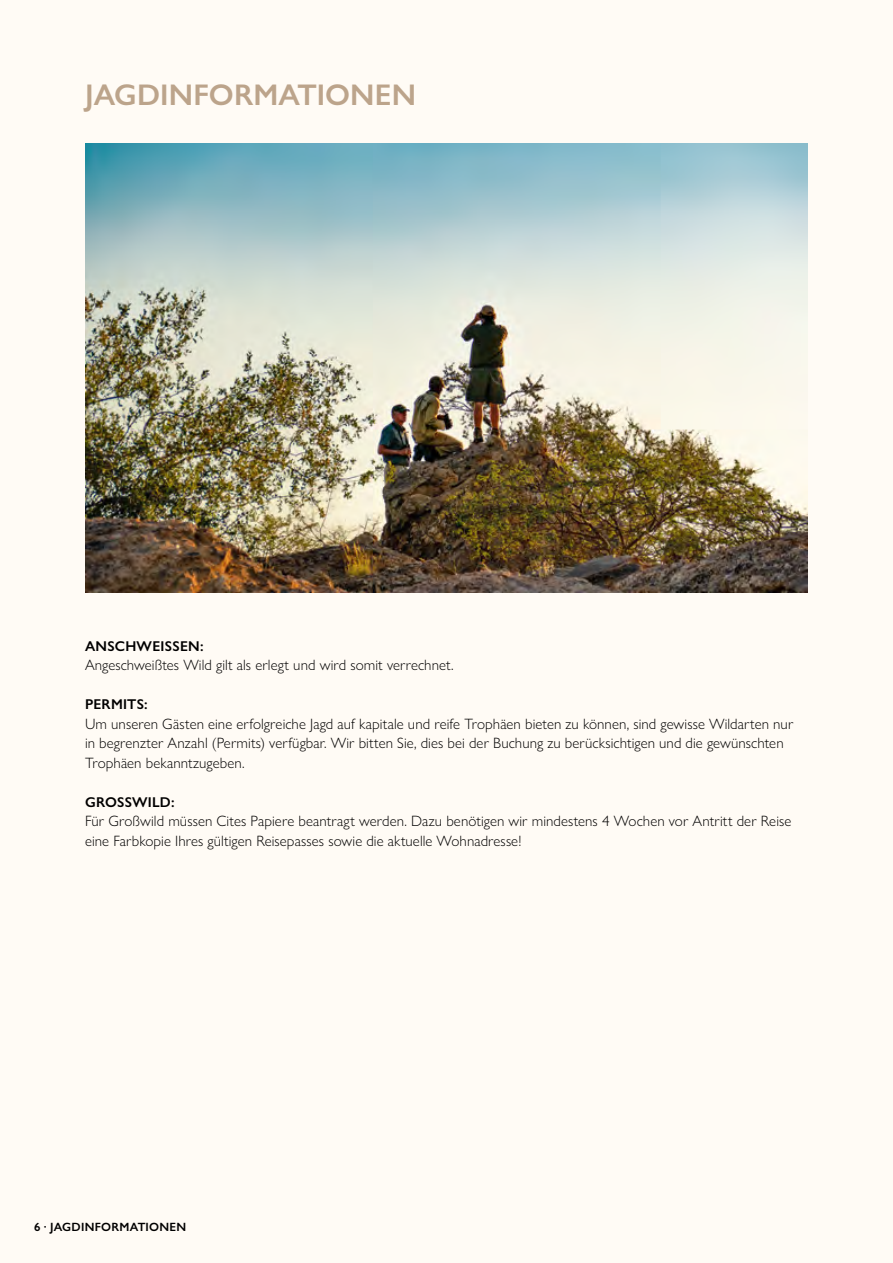
<style>
.page{position:relative;width:893px;height:1263px;background:#fffbf5}
.page>*{position:absolute;margin:0;border:0;box-sizing:border-box;transform-origin:0 0}
.t1{font:600 30px "Gill Sans Nova";letter-spacing:.005em;color:#bca48b}
.t2{font:300 15px/19.5px "Gill Sans Nova";letter-spacing:.005em;color:#000}
.t3{font:600 14.25px "Gill Sans Nova";letter-spacing:.02em;color:#000}
.t4{font:600 12px "Gill Sans Nova";color:#000}
</style>
<div class="page">
<img style="left:85px;top:143px;width:723px;height:449px">
<h1 class="t1" style="left:85px;top:76px;width:333px">JAGDINFORMATIONEN</h1>
<p class="t3" style="left:85px;top:637px;width:120px">ANSCHWEISSEN:</p>
<p class="t2" style="left:85px;top:655px;width:370px">Angeschweißtes Wild gilt als erlegt und wird somit verrechnet.</p>
<p class="t3" style="left:85px;top:695px;width:64px">PERMITS:</p>
<p class="t2" style="left:85px;top:714px;width:710px">Um unseren Gästen eine erfolgreiche Jagd auf kapitale und reife Trophäen bieten zu können, sind gewisse Wildarten nur in begrenzter Anzahl (Permits) verfügbar. Wir bitten Sie, dies bei der Buchung zu berücksichtigen und die gewünschten<br>Trophäen bekanntzugeben.</p>
<p class="t3" style="left:85px;top:793px;width:91px">GROSSWILD:</p>
<p class="t2" style="left:85px;top:811px;width:708px">Für Großwild müssen Cites Papiere beantragt werden. Dazu benötigen wir mindestens 4 Wochen vor Antritt der Reise eine Farbkopie Ihres gültigen Reisepasses sowie die aktuelle Wohnadresse!</p>
<p class="t4" style="left:34px;top:1219px;width:29px">6 · JAGDIN</p>
<p class="t4" style="left:95px;top:1219px;width:16px">FORMATIONEN</p>
</div>
